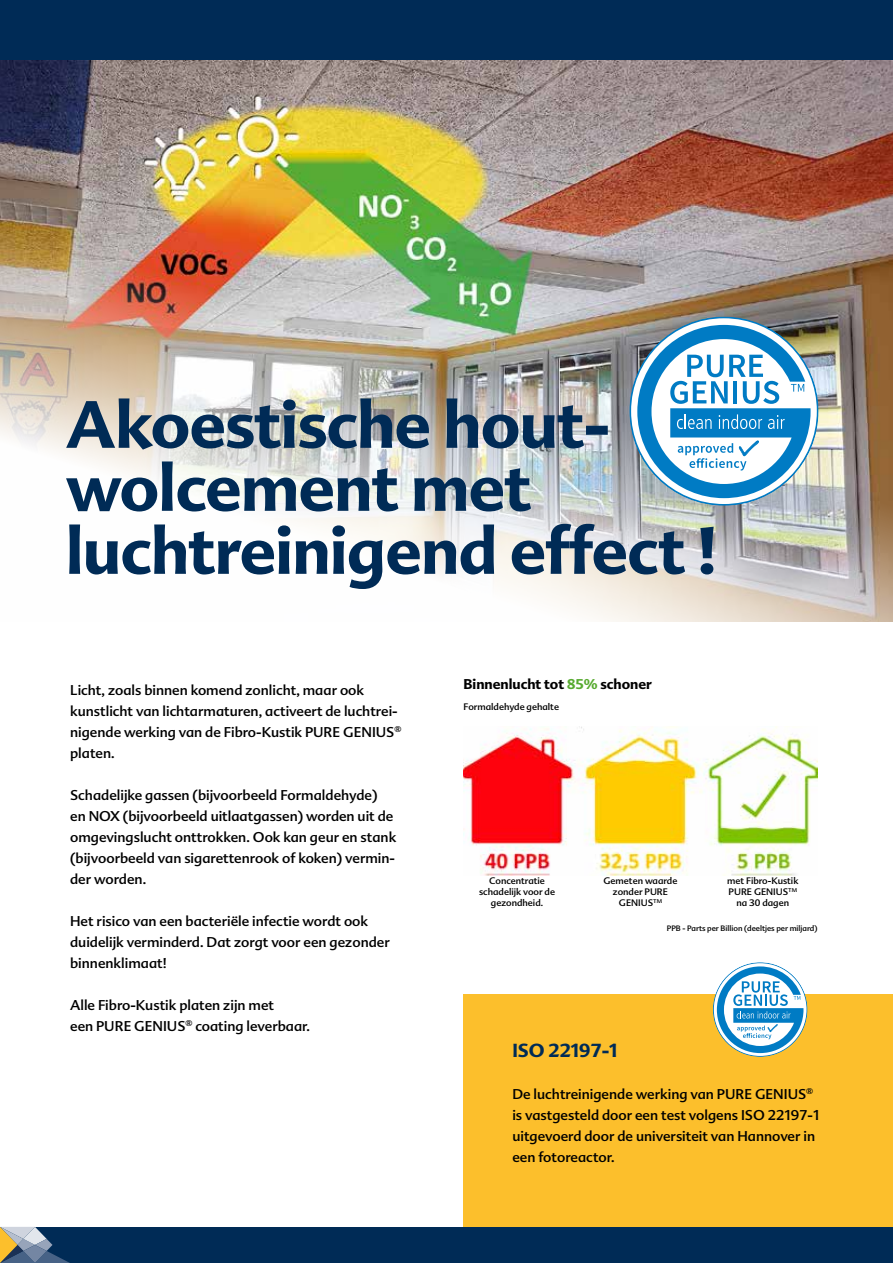
<style>
.page{position:relative;width:893px;height:1263px;background:#fff}
.page>*{position:absolute;margin:0;border:0;box-sizing:border-box;transform-origin:0 0}
.t1{font:700 63px/63px "Advert";letter-spacing:-.01em;color:#002b56}
.t2{font:700 18px "Advert";color:#002b56}
.t3{font:13.5px/21px "Advert";color:#000}
.t4{font:700 13.5px "Advert";color:#000}
.t5{font:9px/10.8px "Advert";color:#000;text-align:center}
.t6{font:7.5px "Advert";color:#000}
.s1{color:#58ab31}
</style>
<div class="page">
<div style="left:0;top:0;width:893px;height:62px;background:#002b56"></div>
<div style="left:0;top:1227px;width:893px;height:36px;background:#002b56"></div>
<svg style="left:0;top:1227px;width:70px;height:36px"></svg>
<img style="left:0;top:61px;width:893px;height:560px">
<div style="left:463px;top:994px;width:430px;height:233px;background:#fcbf2c"></div>
<img style="left:463px;top:726px;width:354px;height:149px">
<svg style="left:713px;top:963px;width:94px;height:93px"></svg>
<svg style="left:717px;top:966px;width:86px;height:87px"></svg>
<svg style="left:630px;top:317px;width:188px;height:188px"></svg>
<svg style="left:637px;top:325px;width:174px;height:173px"></svg>
<h1 class="t1" style="left:66px;top:393px;width:652px">Akoestische hout&shy;wolcement met luchtreinigend effect !</h1>
<p class="t3" style="left:70px;top:679px;width:333px">Licht, zoals binnen komend zonlicht, maar ook kunstlicht van lichtarmaturen, activeert de luchtrei&shy;nigende werking van de Fibro-Kustik PURE GENIUS<sup>® </sup>platen.</p>
<p class="t3" style="left:70px;top:784px;width:328px">Schadelijke gassen (bijvoorbeeld Formaldehyde) en NOX (bijvoorbeeld uitlaatgassen) worden uit de omgevingslucht onttrokken. Ook kan geur en stank (bijvoorbeeld van sigarettenrook of koken) vermin&shy;der worden.</p>
<p class="t3" style="left:70px;top:910px;width:321px">Het risico van een bacteriële infectie wordt ook duidelijk verminderd. Dat zorgt voor een gezonder binnenklimaat!</p>
<p class="t3" style="left:70px;top:994px;width:241px">Alle Fibro-Kustik platen zijn met<br>een PURE GENIUS<sup>®</sup> coating leverbaar.</p>
<p class="t4" style="left:463px;top:676px;width:190px">Binnenlucht tot <span class="s1">85%</span> schoner</p>
<p class="t5" style="left:463px;top:702px;width:97px">Formaldehyde gehalte</p>
<p class="t5" style="left:479px;top:876px;width:77px">Concentratie schadelijk voor de gezondheid.</p>
<p class="t5" style="left:604px;top:876px;width:75px">Gemeten waarde zonder PURE<br>GENIUS<sup>TM</sup></p>
<p class="t5" style="left:727px;top:876px;width:73px">met Fibro-Kustik<br>PURE GENIUS<sup>TM </sup>na 30 dagen</p>
<p class="t6" style="left:667px;top:924px;width:152px">PPB - Parts per Billion (deeltjes per miljard)</p>
<h2 class="t2" style="left:512px;top:1039px;width:107px">ISO 22197-1</h2>
<p class="t3" style="left:512px;top:1083px;width:308px">De luchtreinigende werking van PURE GENIUS<sup>® </sup>is vastgesteld door een test volgens ISO 22197-1 uitgevoerd door de universiteit van Hannover in een fotoreactor.</p>
</div>
